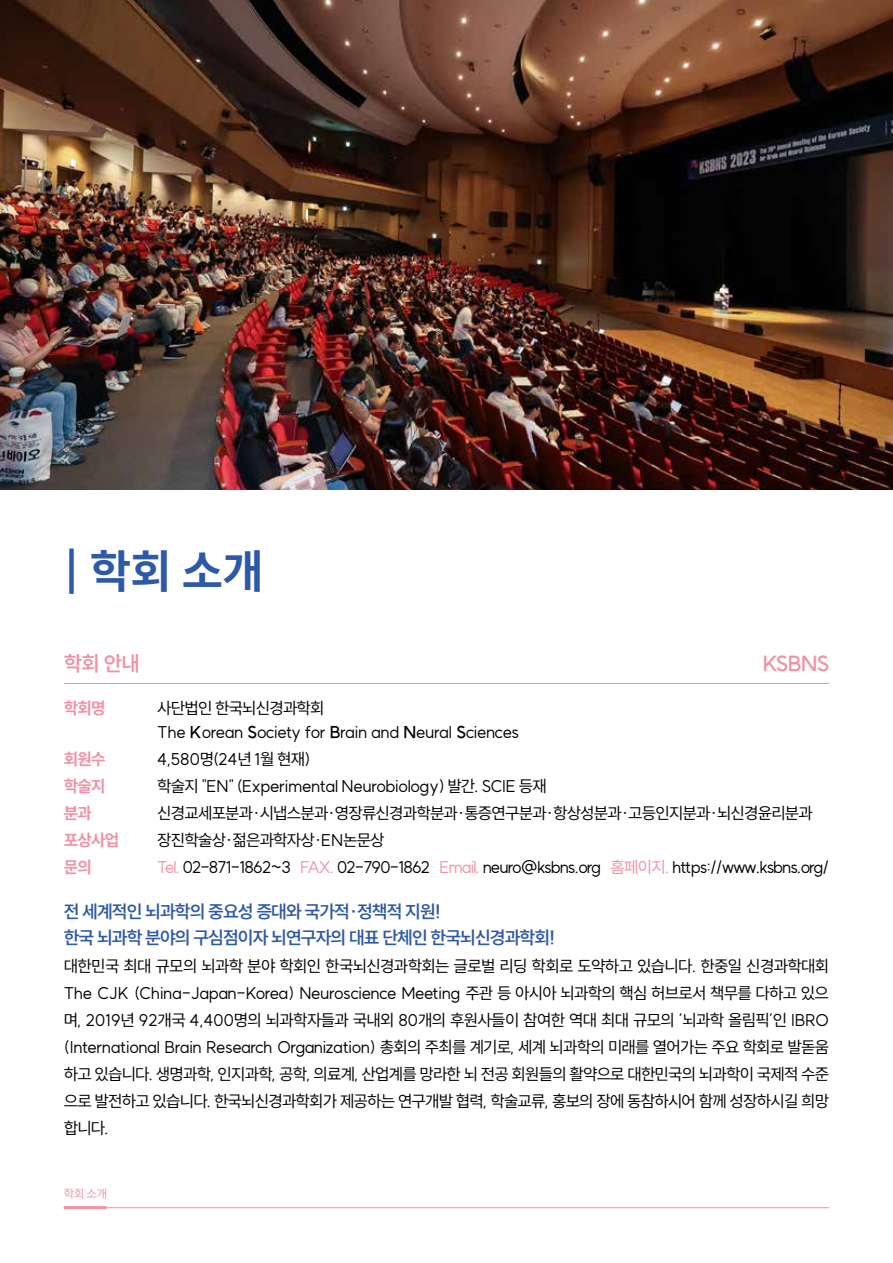
<style>
.page{position:relative;width:893px;height:1263px;background:#fff}
.page>*{position:absolute;margin:0;border:0;box-sizing:border-box;transform-origin:0 0}
.t1{font:700 46.5px "SUIT";color:#2e59a7}
.t2{font:600 21px "SUIT";letter-spacing:-.025em;color:#f091a5}
.t3{font:600 18px/25.5px "SUIT";letter-spacing:-.05em;color:#2e59a7}
.t4{font:16.5px/27px "SUIT";letter-spacing:-.05em;color:#000;text-align:justify}
.t5{font:16.5px/24px "SUIT";letter-spacing:-.025em;color:#000}
.t6{font:16.5px "SUIT";letter-spacing:-.02em;color:#000}
.t7{font:700 16.5px "SUIT";letter-spacing:-.045em;color:#f091a5}
.t8{font:16.5px "SUIT";letter-spacing:-.005em;color:#000}
.t9{font:12px "SUIT";color:#f091a5}
.s1{font-size:60.45px}
.s2{font-weight:600}
.s3{color:#f091a5}
</style>
<div class="page">
<hr style="left:64px;top:1207px;width:765px;height:1px;background:#f091a5">
<hr style="left:64px;top:1206px;width:43px;height:3px;background:#f091a5">
<img style="left:0;top:0;width:893px;height:489px">
<hr style="left:64px;top:683px;width:765px;height:1px;background:#f091a5">
<h1 class="t1" style="left:64px;top:547px;width:201px"><span class="s1">|</span> 학회 소개</h1>
<p class="t2" style="left:64px;top:653px;width:78px">학회 안내</p>
<p class="t2" style="left:763px;top:653px;width:68px">KSBNS</p>
<p class="t7" style="left:64px;top:699px;width:43px">학회명</p>
<p class="t5" style="left:157px;top:697px;width:363px">사단법인 한국뇌신경과학회<br>The <span class="s2">K</span>orean <span class="s2">S</span>ociety for <span class="s2">B</span>rain and <span class="s2">N</span>eural <span class="s2">S</span>ciences</p>
<p class="t7" style="left:64px;top:750px;width:43px">회원수</p>
<p class="t8" style="left:157px;top:750px;width:155px">4,580명(24년 1월 현재)</p>
<p class="t7" style="left:64px;top:777px;width:43px">학술지</p>
<p class="t6" style="left:157px;top:777px;width:391px">학술지 "EN" (Experimental Neurobiology) 발간. SCIE 등재</p>
<p class="t7" style="left:64px;top:804px;width:30px">분과</p>
<p class="t4" style="left:157px;top:800px;width:657px">신경교세포분과·시냅스분과·영장류신경과학분과·통증연구분과·항상성분과·고등인지분과·뇌신경윤리분과</p>
<p class="t7" style="left:64px;top:831px;width:57px">포상사업</p>
<p class="t4" style="left:157px;top:827px;width:229px">장진학술상·젊은과학자상·EN논문상</p>
<p class="t7" style="left:64px;top:858px;width:30px">문의</p>
<p class="t4" style="left:157px;top:854px;width:673px"><span class="s3">Tel.</span> 02-871-1862~3 <span class="s3">FAX.</span> 02-790-1862 <span class="s3">Email.</span> neuro@ksbns.org <span class="s3">홈페이지.</span> https://www.ksbns.org/</p>
<p class="t3" style="left:64px;top:900px;width:493px">전 세계적인 뇌과학의 중요성 증대와 국가적·정책적 지원!<br>한국 뇌과학 분야의 구심점이자 뇌연구자의 대표 단체인 한국뇌신경과학회!</p>
<p class="t4" style="left:64px;top:953px;width:767px">대한민국 최대 규모의 뇌과학 분야 학회인 한국뇌신경과학회는 글로벌 리딩 학회로 도약하고 있습니다. 한중일 신경과학대회 The CJK (China-Japan-Korea) Neuroscience Meeting 주관 등 아시아 뇌과학의 핵심 허브로서 책무를 다하고 있으 며, 2019년 92개국 4,400명의 뇌과학자들과 국내외 80개의 후원사들이 참여한 역대 최대 규모의 ’뇌과학 올림픽’인 IBRO (International Brain Research Organization) 총회의 주최를 계기로, 세계 뇌과학의 미래를 열어가는 주요 학회로 발돋움 하고 있습니다. 생명과학, 인지과학, 공학, 의료계, 산업계를 망라한 뇌 전공 회원들의 활약으로 대한민국의 뇌과학이 국제적 수준 으로 발전하고 있습니다. 한국뇌신경과학회가 제공하는 연구개발 협력, 학술교류, 홍보의 장에 동참하시어 함께 성장하시길 희망 합니다.</p>
<p class="t9" style="left:64px;top:1187px;width:45px">학회 소개</p>
</div>
